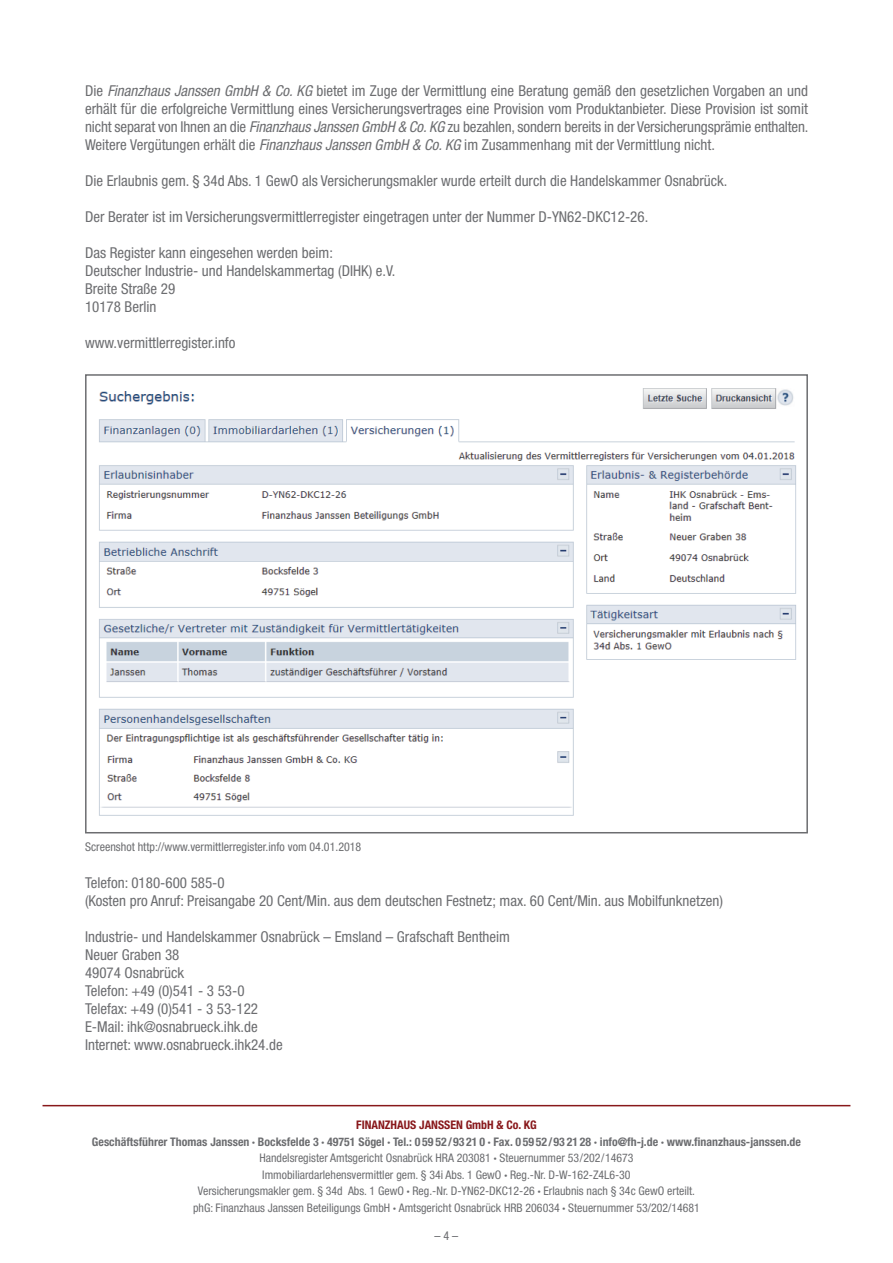
<style>
.page{position:relative;width:893px;height:1263px;background:#fff}
.page>*{position:absolute;margin:0;border:0;box-sizing:border-box;transform-origin:0 0}
.t1{font:condensed 15px/18px "Helvetica Neue LT Pro";color:#6c6d70}
.t2{font:condensed 12.15px "Helvetica Neue LT Pro";color:#6c6d70}
.t3{font:condensed 12px "Helvetica Neue LT Pro";color:#6c6d70}
.t4{font:condensed 11.85px/16.5px "Helvetica Neue LT Pro";color:#6c6d70;text-align:center}
.t5{font:700 condensed 11.85px "Helvetica Neue LT Pro";color:#88181b}
.s1{font-style:italic}
.s2{font-weight:700}
</style>
<div class="page">
<hr style="left:43px;top:1105px;width:807px;height:1px;background:#88181b">
<img style="left:99px;top:388px;width:697px;height:428px">
<div style="left:85px;top:374px;width:723px;height:459px;border:2px solid #6c6d70"></div>
<p class="t1" style="left:85px;top:83px;width:725px;text-align:justify">Die <span class="s1">Finanzhaus Janssen GmbH &amp; Co. KG</span> bietet im Zuge der Vermittlung eine Beratung gemäß den gesetzlichen Vorgaben an und erhält für die erfolgreiche Vermittlung eines Versicherungsvertrages eine Provision vom Produktanbieter. Diese Provision ist somit nicht separat von Ihnen an die <span class="s1">Finanzhaus Janssen GmbH &amp; Co. KG</span> zu bezahlen, sondern bereits in der Versicherungsprämie enthalten.<br>Weitere Vergütungen erhält die <span class="s1">Finanzhaus Janssen GmbH &amp; Co. KG</span> im Zusammenhang mit der Vermittlung nicht.</p>
<p class="t1" style="left:85px;top:173px;width:644px">Die Erlaubnis gem. § 34d Abs. 1 GewO als Versicherungsmakler wurde erteilt durch die Handelskammer Osnabrück.</p>
<p class="t1" style="left:85px;top:209px;width:565px">Der Berater ist im Versicherungsvermittlerregister eingetragen unter der Nummer D-YN62-DKC12-26.</p>
<p class="t1" style="left:85px;top:245px;width:312px">Das Register kann eingesehen werden beim:<br>Deutscher Industrie- und Handelskammertag (DIHK) e.V.<br>Breite Straße 29<br>10178 Berlin</p>
<p class="t1" style="left:85px;top:335px;width:152px">www.vermittlerregister.info</p>
<p class="t3" style="left:85px;top:842px;width:278px">Screenshot http://www.vermittlerregister.info vom 04.01.2018</p>
<p class="t1" style="left:85px;top:875px;width:640px">Telefon: 0180-600 585-0<br>(Kosten pro Anruf: Preisangabe 20 Cent/Min. aus dem deutschen Festnetz; max. 60 Cent/Min. aus Mobilfunknetzen)</p>
<p class="t1" style="left:85px;top:929px;width:427px">Industrie- und Handelskammer Osnabrück – Emsland – Grafschaft Bentheim Neuer Graben 38<br>49074 Osnabrück<br>Telefon: +49 (0)541 - 3 53-0<br>Telefax: +49 (0)541 - 3 53-122<br>E-Mail: ihk@osnabrueck.ihk.de<br>Internet: www.osnabrueck.ihk24.de</p>
<p class="t5" style="left:356px;top:1120px;width:182px">FINANZHAUS JANSSEN GmbH &amp; Co. KG</p>
<p class="t4" style="left:92px;top:1134px;width:710px"><span class="s2">Geschäftsführer Thomas Janssen · Bocksfelde 3 · 49751 Sögel · Tel.: 0 59 52/93 21 0 · Fax. 0 59 52/93 21 28 · info@fh-j.de · www.finanzhaus-janssen.de </span>Handelsregister Amtsgericht Osnabrück HRA 203081 <span class="s2">·</span> Steuernummer 53/202/14673<br>Immobiliardarlehensvermittler gem. § 34i Abs. 1 GewO <span class="s2">·</span> Reg.-Nr. D-W-162-Z4L6-30<br>Versicherungsmakler gem. § 34d Abs. 1 GewO <span class="s2">·</span> Reg.-Nr. D-YN62-DKC12-26 <span class="s2">·</span> Erlaubnis nach § 34c GewO erteilt.<br>phG: Finanzhaus Janssen Beteiligungs GmbH <span class="s2">·</span> Amtsgericht Osnabrück HRB 206034 <span class="s2">·</span> Steuernummer 53/202/14681</p>
<p class="t2" style="left:435px;top:1231px;width:25px">–4–</p>
</div>
